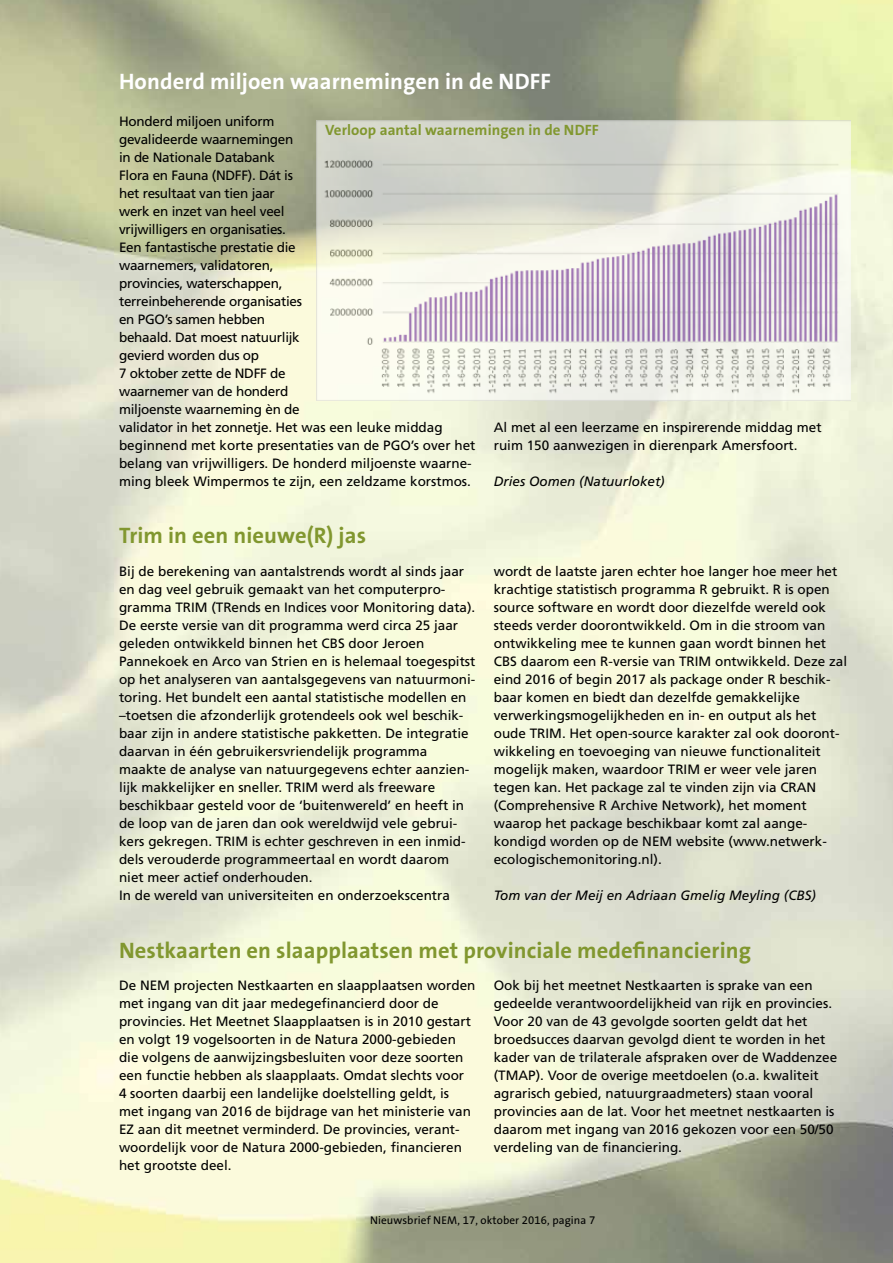
<style>
.page{position:relative;width:893px;height:1263px;background:#fff}
.page>*{position:absolute;margin:0;border:0;box-sizing:border-box;transform-origin:0 0}
.t1{font:700 22.5px "The Sans B LT7";letter-spacing:.005em;color:#81972f}
.t2{font:700 22.5px "The Sans B LT7";letter-spacing:.005em;color:#fff}
.t3{font:700 15px "The Sans B LT7";letter-spacing:.005em;color:#81972f}
.t4{font:13.5px/18px "Frutiger LT Std";color:#000}
.t5{font:13.5px/18px "Frutiger LT Std";letter-spacing:-.02em;color:#000}
.t6{font:italic 13.5px "Frutiger LT Std";color:#000}
.t7{font:11.25px "The Sans B LT5 Plain";letter-spacing:.01em;color:#000}
</style>
<div class="page">
<img style="left:0;top:0;width:893px;height:1263px">
<img style="left:316px;top:120px;width:534px;height:280px">
<h1 class="t2" style="left:119px;top:67px;width:433px">Honderd miljoen waarnemingen in de NDFF</h1>
<p class="t5" style="left:119px;top:112px;width:358px">Honderd miljoen uniform<br>gevalideerde waarnemingen<br>in de Nationale Databank<br>Flora en Fauna (NDFF). Dát is<br>het resultaat van tien jaar<br>werk en inzet van heel veel<br>vrijwilligers en organisaties.<br>Een fantastische prestatie die<br>waarnemers, validatoren,<br>provincies, waterschappen,<br>terreinbeherende organisaties<br>en PGO’s samen hebben<br>behaald. Dat moest natuurlijk<br>gevierd worden dus op<br>7 oktober zette de NDFF de<br>waarnemer van de honderd<br>miljoenste waarneming èn de<br>validator in het zonnetje. Het was een leuke middag beginnend met korte presentaties van de PGO’s over het belang van vrijwilligers. De honderd miljoenste waarne&shy;ming bleek Wimpermos te zijn, een zeldzame korstmos.</p>
<p class="t3" style="left:325px;top:121px;width:275px">Verloop aantal waarnemingen in de NDFF</p>
<p class="t4" style="left:494px;top:418px;width:329px">Al met al een leerzame en inspirerende middag met ruim 150 aanwezigen in dierenpark Amersfoort.</p>
<p class="t6" style="left:494px;top:473px;width:173px">Dries Oomen (Natuurloket)</p>
<h1 class="t1" style="left:119px;top:521px;width:249px">Trim in een nieuwe(R) jas</h1>
<p class="t4" style="left:119px;top:562px;width:358px">Bij de berekening van aantalstrends wordt al sinds jaar en dag veel gebruik gemaakt van het computerpro&shy;gramma TRIM (TRends en Indices voor Monitoring data).<br>De eerste versie van dit programma werd circa 25 jaar geleden ontwikkeld binnen het CBS door Jeroen Pannekoek en Arco van Strien en is helemaal toegespitst op het analyseren van aantalsgegevens van natuurmoni&shy;toring. Het bundelt een aantal statistische modellen en –toetsen die afzonderlijk grotendeels ook wel beschik&shy;baar zijn in andere statistische pakketten. De integratie daarvan in één gebruikersvriendelijk programma maakte de analyse van natuurgegevens echter aanzien&shy;lijk makkelijker en sneller. TRIM werd als freeware beschikbaar gesteld voor de ‘buitenwereld’ en heeft in de loop van de jaren dan ook wereldwijd vele gebrui&shy;kers gekregen. TRIM is echter geschreven in een inmid&shy;dels verouderde programmeertaal en wordt daarom niet meer actief onderhouden.<br>In de wereld van universiteiten en onderzoekscentra</p>
<p class="t4" style="left:494px;top:562px;width:355px">wordt de laatste jaren echter hoe langer hoe meer het krachtige statistisch programma R gebruikt. R is open source software en wordt door diezelfde wereld ook steeds verder doorontwikkeld. Om in die stroom van ontwikkeling mee te kunnen gaan wordt binnen het CBS daarom een R-versie van TRIM ontwikkeld. Deze zal eind 2016 of begin 2017 als package onder R beschik&shy;baar komen en biedt dan dezelfde gemakkelijke verwerkingsmogelijkheden en in- en output als het oude TRIM. Het open-source karakter zal ook dooront&shy;wikkeling en toevoeging van nieuwe functionaliteit mogelijk maken, waardoor TRIM er weer vele jaren tegen kan. Het package zal te vinden zijn via CRAN (Comprehensive R Archive Network), het moment waarop het package beschikbaar komt zal aange&shy;kondigd worden op de NEM website (www.netwerk&shy;ecologischemonitoring.nl).</p>
<p class="t6" style="left:494px;top:887px;width:324px">Tom van der Meij en Adriaan Gmelig Meyling (CBS)</p>
<h1 class="t1" style="left:119px;top:935px;width:633px">Nestkaarten en slaapplaatsen met provinciale medefinanciering</h1>
<p class="t4" style="left:119px;top:976px;width:358px">De NEM projecten Nestkaarten en slaapplaatsen worden met ingang van dit jaar medegefinancierd door de provincies. Het Meetnet Slaapplaatsen is in 2010 gestart en volgt 19 vogelsoorten in de Natura 2000-gebieden die volgens de aanwijzingsbesluiten voor deze soorten een functie hebben als slaapplaats. Omdat slechts voor<br>4 soorten daarbij een landelijke doelstelling geldt, is met ingang van 2016 de bijdrage van het ministerie van EZ aan dit meetnet verminderd. De provincies, verant&shy;woordelijk voor de Natura 2000-gebieden, financieren het grootste deel.</p>
<p class="t4" style="left:494px;top:976px;width:345px">Ook bij het meetnet Nestkaarten is sprake van een gedeelde verantwoordelijkheid van rijk en provincies.<br>Voor 20 van de 43 gevolgde soorten geldt dat het broedsucces daarvan gevolgd dient te worden in het kader van de trilaterale afspraken over de Waddenzee (TMAP). Voor de overige meetdoelen (o.a. kwaliteit agrarisch gebied, natuurgraadmeters) staan vooral provincies aan de lat. Voor het meetnet nestkaarten is daarom met ingang van 2016 gekozen voor een 50/50 verdeling van de financiering.</p>
<p class="t7" style="left:370px;top:1213px;width:227px">Nieuwsbrief NEM, 17, oktober 2016, pagina 7</p>
</div>
